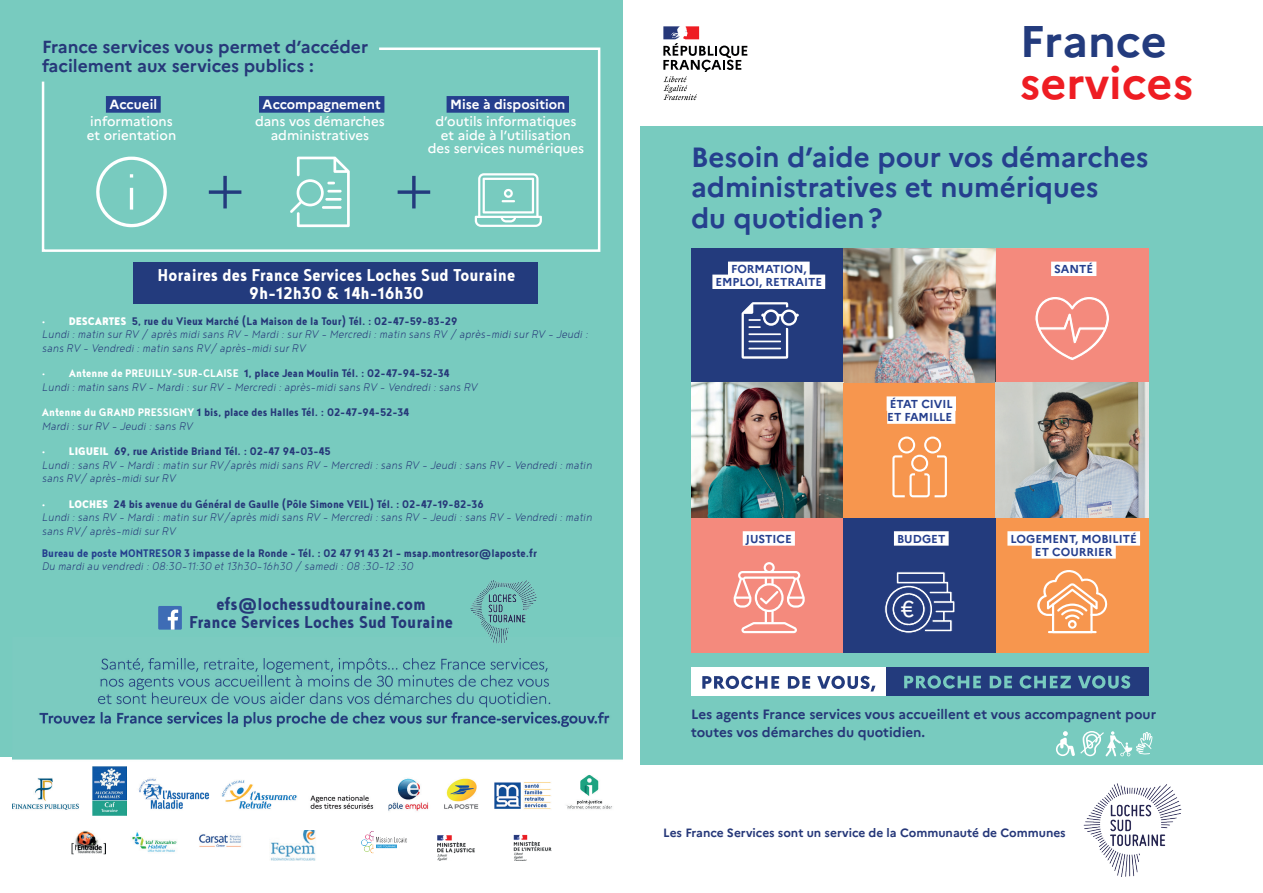
<style>
.page{position:relative;width:1263px;height:893px;background:#fff}
.page>*{position:absolute;margin:0;border:0;box-sizing:border-box;transform-origin:0 0}
.t1{font:300 64.65px "Marianne";color:#233b7d}
.t2{font:700 44.25px "Marianne";color:#ee1d23}
.t3{font:700 44.25px "Marianne";color:#233b7d}
.t4{font:700 27.75px/30.8px "Marianne";color:#253f8e}
.t5{font:22.8px "Marianne";color:#fff}
.t6{font:700 21px/18px "Noyh Slim";color:#fff;text-align:center}
.t7{font:700 21px/18px "Noyh Slim";color:#263879;text-align:center}
.t8{font:700 17.55px/19.2px "Marianne";color:#263879}
.t9{font:italic 300 13.5px/13.5px "Noyh Slim";color:#263879}
.t10{font:700 13.5px/18.5px "Marianne";color:#263879}
.t11{font:700 13.5px/13.5px "Noyh Slim";color:#263879}
.t12{font:500 13.35px/13.4px "Marianne";color:#fff;text-align:center}
.t13{font:700 13.35px "Marianne";color:#fff}
.t14{font:700 12px "Marianne";color:#263879}
.t15{font:700 11.55px/12.9px "Marianne";color:#253f8e;text-align:center}
.s1{font-weight:900;font-style:normal;color:#fff}
.s2{font-weight:700;font-style:normal}
.s3{font-weight:700;font-style:normal;color:#fff}
.s4{color:#fff}
.s5{font-weight:300;font-style:italic}
.s6{font-weight:700;font-style:normal;color:#253f8e}
</style>
<div class="page">
<div style="left:0;top:0;width:622px;height:757px;background:#78cbbf"></div>
<div style="left:640px;top:126px;width:623px;height:639px;background:#78cbbf"></div>
<svg style="left:663px;top:26px;width:84px;height:74px"></svg>
<div style="left:885px;top:668px;width:263px;height:28px;background:#233b7d"></div>
<svg style="left:904px;top:675px;width:77px;height:14px"></svg>
<svg style="left:990px;top:676px;width:22px;height:12px"></svg>
<svg style="left:1020px;top:675px;width:51px;height:14px"></svg>
<svg style="left:1078px;top:675px;width:52px;height:14px"></svg>
<div style="left:691px;top:668px;width:194px;height:28px;background:#fff"></div>
<svg style="left:702px;top:676px;width:77px;height:13px"></svg>
<svg style="left:788px;top:676px;width:22px;height:13px"></svg>
<svg style="left:817px;top:676px;width:58px;height:15px"></svg>
<div style="left:691px;top:248px;width:152px;height:135px;background:#233b7d"></div>
<div style="left:728px;top:262px;width:82px;height:14px;background:#fff"></div>
<div style="left:712px;top:275px;width:113px;height:14px;background:#fff"></div>
<img style="left:843px;top:248px;width:153px;height:135px">
<div style="left:996px;top:248px;width:152px;height:135px;background:#f48a7d"></div>
<div style="left:1051px;top:262px;width:45px;height:14px;background:#fff"></div>
<img style="left:691px;top:383px;width:152px;height:135px">
<div style="left:843px;top:383px;width:153px;height:135px;background:#f7964e"></div>
<div style="left:887px;top:396px;width:69px;height:15px;background:#fff"></div>
<div style="left:887px;top:409px;width:68px;height:15px;background:#fff"></div>
<img style="left:996px;top:383px;width:152px;height:135px">
<div style="left:691px;top:518px;width:152px;height:135px;background:#f48a7d"></div>
<div style="left:743px;top:531px;width:52px;height:15px;background:#fff"></div>
<div style="left:843px;top:518px;width:153px;height:135px;background:#233b7d"></div>
<div style="left:894px;top:531px;width:55px;height:15px;background:#fff"></div>
<div style="left:996px;top:518px;width:152px;height:135px;background:#f7964e"></div>
<div style="left:1007px;top:531px;width:133px;height:15px;background:#fff"></div>
<div style="left:1032px;top:544px;width:84px;height:15px;background:#fff"></div>
<svg style="left:741px;top:302px;width:58px;height:57px"></svg>
<hr style="left:748px;top:333px;width:33px;height:2px;background:#fff">
<hr style="left:748px;top:341px;width:33px;height:1px;background:#fff">
<hr style="left:748px;top:348px;width:33px;height:1px;background:#fff">
<svg style="left:1037px;top:570px;width:71px;height:63px"></svg>
<svg style="left:892px;top:436px;width:55px;height:61px"></svg>
<svg style="left:1035px;top:297px;width:74px;height:63px"></svg>
<svg style="left:734px;top:562px;width:71px;height:71px"></svg>
<svg style="left:884px;top:571px;width:71px;height:63px"></svg>
<img style="left:1083px;top:783px;width:99px;height:94px">
<svg style="left:1056px;top:731px;width:96px;height:25px"></svg>
<img style="left:13px;top:658px;width:609px;height:158px">
<svg style="left:41px;top:47px;width:560px;height:205px"></svg>
<img style="left:93px;top:766px;width:34px;height:50px">
<img style="left:72px;top:831px;width:34px;height:23px">
<img style="left:132px;top:832px;width:45px;height:20px">
<img style="left:199px;top:834px;width:42px;height:13px">
<img style="left:270px;top:830px;width:46px;height:30px">
<img style="left:361px;top:831px;width:46px;height:23px">
<img style="left:437px;top:835px;width:38px;height:25px">
<img style="left:513px;top:834px;width:39px;height:26px">
<div style="left:134px;top:263px;width:404px;height:41px;background:#233b7d"></div>
<div style="left:158px;top:606px;width:24px;height:24px;background:#3e6cb5"></div>
<svg style="left:168px;top:609px;width:10px;height:21px"></svg>
<img style="left:470px;top:580px;width:67px;height:64px">
<p class="t8" style="left:42px;top:37px;width:328px">France services vous permet d’accéder facilement aux services publics :</p>
<p class="t13" style="left:109px;top:96px;width:49px">Accueil</p>
<p class="t12" style="left:87px;top:115px;width:91px;text-align:left">informations et orientation</p>
<p class="t13" style="left:263px;top:96px;width:120px">Accompagnement</p>
<p class="t12" style="left:255px;top:115px;width:131px">dans vos démarches administratives</p>
<p class="t13" style="left:450px;top:96px;width:117px">Mise à disposition</p>
<p class="t12" style="left:428px;top:115px;width:158px">d’outils informatiques et aide à l’utilisation<br>des services numériques</p>
<h1 class="t1" style="left:206px;top:146px;width:40px">+</h1>
<h1 class="t1" style="left:394px;top:146px;width:40px">+</h1>
<h3 class="t6" style="left:158px;top:266px;width:359px">Horaires des France Services Loches Sud Touraine<br>9h-12h30 &amp; 14h-16h30</h3>
<p class="t9" style="left:42px;top:314px;width:548px"><span class="s1">• DESCARTES</span> <span class="s2">5, rue du Vieux Marché (La Maison de la Tour) Tél. : 02-47-59-83-29<br></span>Lundi : matin sur RV / après midi sans RV - Mardi : sur RV - Mercredi : matin sans RV / après-midi sur RV - Jeudi : sans RV - Vendredi : matin sans RV/ après-midi sur RV</p>
<p class="t9" style="left:42px;top:366px;width:437px"><span class="s3">• Antenne de PREUILLY-SUR-CLAISE</span> <span class="s2">1, place Jean Moulin Tél. : 02-47-94-52-34<br></span>Lundi : matin sans RV - Mardi : sur RV - Mercredi : après-midi sans RV - Vendredi : sans RV</p>
<p class="t11" style="left:42px;top:405px;width:369px"><span class="s4">Antenne du GRAND PRESSIGNY</span> 1 bis, place des Halles Tél. : 02-47-94-52-34<br><span class="s5">Mardi : sur RV - Jeudi : sans RV</span></p>
<p class="t9" style="left:42px;top:444px;width:552px"><span class="s1">• LIGUEIL</span> <span class="s2">69, rue Aristide Briand Tél. : 02-47 94-03-45<br></span>Lundi : sans RV - Mardi : matin sur RV/après midi sans RV - Mercredi : sans RV - Jeudi : sans RV - Vendredi : matin sans RV/ après-midi sur RV</p>
<p class="t9" style="left:42px;top:497px;width:552px"><span class="s1">• LOCHES</span> <span class="s2">24 bis avenue du Général de Gaulle (Pôle Simone VEIL) Tél. : 02-47-19-82-36<br></span>Lundi : sans RV - Mardi : matin sur RV/après midi sans RV - Mercredi : sans RV - Jeudi : sans RV - Vendredi : matin sans RV/ après-midi sur RV</p>
<p class="t9" style="left:42px;top:546px;width:496px"><span class="s6">Bureau de poste MONTRESOR</span> <span class="s2">3 impasse de la Ronde - Tél. : 02 47 91 43 21 – msap.montresor@laposte.fr<br></span>Du mardi au vendredi : 08:30-11:30 et 13h30-16h30 / samedi : 08 :30-12 :30</p>
<h3 class="t7" style="left:189px;top:594px;width:265px">efs@lochessudtouraine.com<br>France Services Loches Sud Touraine</h3>
<h2 class="t3" style="left:1020px;top:15px;width:149px">France</h2>
<h2 class="t2" style="left:1020px;top:57px;width:175px">services</h2>
<h3 class="t4" style="left:691px;top:141px;width:459px">Besoin d’aide pour vos démarches administratives et numériques<br>du quotidien?</h3>
<p class="t15" style="left:715px;top:263px;width:108px">FORMATION,<br>EMPLOI, RETRAITE</p>
<p class="t15" style="left:1054px;top:263px;width:41px">SANTÉ</p>
<p class="t15" style="left:887px;top:397px;width:67px;text-align:left">ÉTAT CIVIL<br>ET FAMILLE</p>
<p class="t15" style="left:746px;top:532px;width:47px">JUSTICE</p>
<p class="t15" style="left:897px;top:532px;width:50px">BUDGET</p>
<p class="t15" style="left:1010px;top:532px;width:128px">LOGEMENT, MOBILITÉ<br>ET COURRIER</p>
<h3 class="t5" style="left:901px;top:595px;width:15px">€</h3>
<p class="t10" style="left:691px;top:705px;width:467px">Les agents France services vous accueillent et vous accompagnent pour toutes vos démarches du quotidien.</p>
<p class="t14" style="left:663px;top:826px;width:404px">Les France Services sont un service de la Communauté de Communes</p>
</div>
